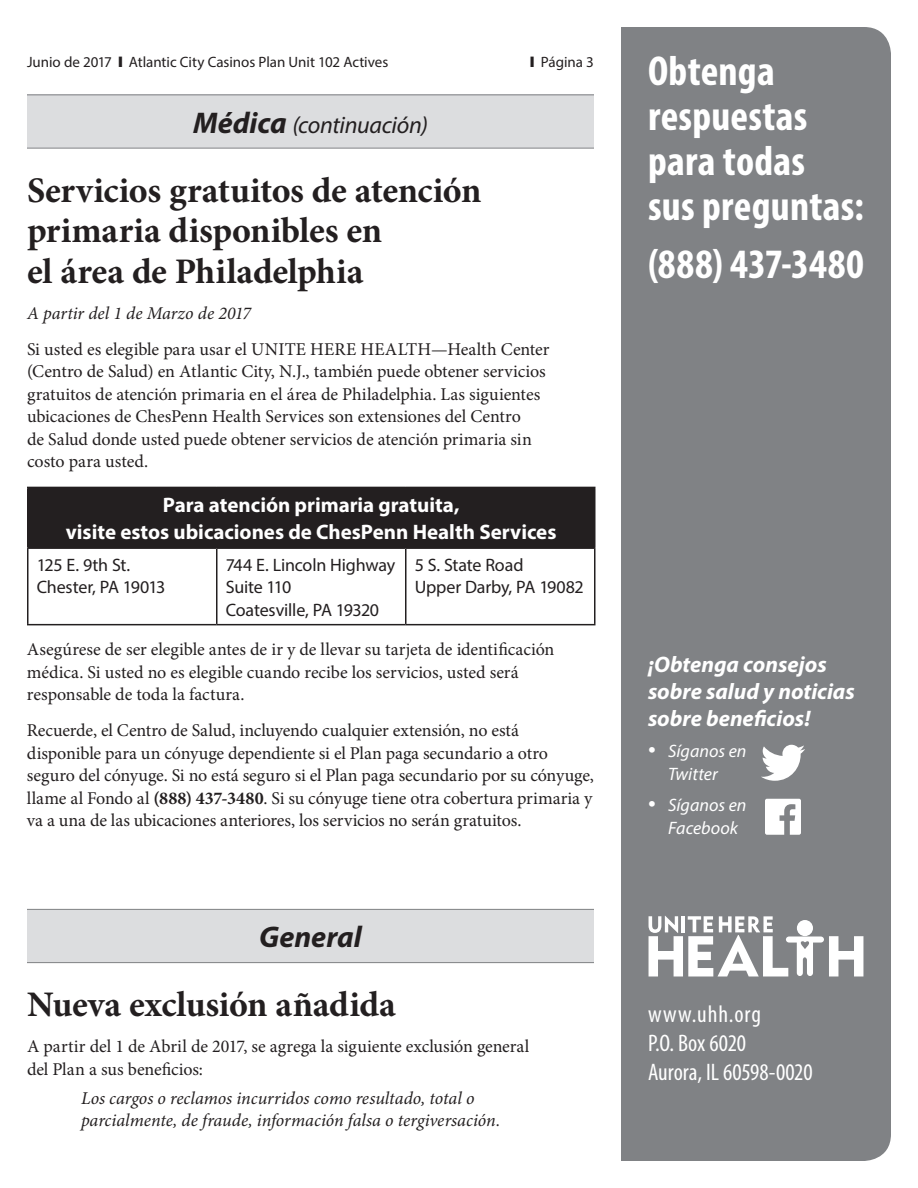
<style>
.page{position:relative;width:918px;height:1188px;background:#fff}
.page>*{position:absolute;margin:0;border:0;box-sizing:border-box;transform-origin:0 0}
.t1{font:700 condensed 42px/45px "Myriad Pro";letter-spacing:.005em;color:#fff}
.t2{font:700 36px/40.5px "Minion Pro";letter-spacing:-.01em;color:#231f20}
.t3{font:italic 700 30px "Myriad Pro";color:#231f20}
.t4{font:condensed 24px/29.2px "Myriad Pro";color:#fff}
.t5{font:italic 24px "Myriad Pro";letter-spacing:-.01em;color:#231f20}
.t6{font:italic 700 22.5px/27px "Myriad Pro";color:#fff}
.t7{font:700 21px/27px "Myriad Pro";letter-spacing:-.005em;color:#fff;text-align:center}
.t8{font:18px/22.5px "Minion Pro";letter-spacing:-.005em;color:#231f20}
.t9{font:italic 18px/22.5px "Minion Pro";letter-spacing:-.005em;color:#231f20}
.t10{font:18px/22.5px "Myriad Pro";letter-spacing:-.01em;color:#231f20}
.t11{font:italic 18px/22.5px "Myriad Pro";color:#fff;text-align:center}
.t12{font:15px "Myriad Pro";letter-spacing:-.005em;color:#231f20}
.s1{font-weight:700;font-size:30px}
.s2{font-weight:700}
.s3{font-size:27px}
</style>
<div class="page">
<div style="left:621px;top:27px;width:270px;height:1134px;background:#808285"></div>
<svg style="left:649px;top:916px;width:214px;height:60px"></svg>
<svg style="left:761px;top:745px;width:44px;height:36px"></svg>
<svg style="left:765px;top:799px;width:36px;height:36px"></svg>
<div style="left:27px;top:94px;width:567px;height:54px;background:#dcdddf"></div>
<hr style="left:27px;top:94px;width:567px;height:1px;background:#808285">
<hr style="left:27px;top:148px;width:567px;height:1px;background:#808285">
<div style="left:28px;top:487px;width:567px;height:61px;background:#231f20"></div>
<hr style="left:27px;top:487px;width:190px;height:1px;background:#231f20">
<hr style="left:27px;top:488px;width:1px;height:59px;background:#231f20">
<hr style="left:406px;top:487px;width:190px;height:1px;background:#231f20">
<hr style="left:594px;top:488px;width:2px;height:59px;background:#231f20">
<hr style="left:27px;top:547px;width:190px;height:2px;background:#231f20">
<hr style="left:27px;top:549px;width:1px;height:75px;background:#231f20">
<hr style="left:217px;top:547px;width:189px;height:2px;background:#231f20">
<hr style="left:216px;top:549px;width:2px;height:75px;background:#231f20">
<hr style="left:406px;top:547px;width:190px;height:2px;background:#231f20">
<hr style="left:405px;top:549px;width:1px;height:75px;background:#231f20">
<hr style="left:594px;top:549px;width:2px;height:75px;background:#231f20">
<hr style="left:27px;top:624px;width:190px;height:1px;background:#231f20">
<hr style="left:217px;top:624px;width:189px;height:1px;background:#231f20">
<hr style="left:406px;top:624px;width:190px;height:1px;background:#231f20">
<div style="left:27px;top:909px;width:567px;height:54px;background:#dcdddf"></div>
<hr style="left:27px;top:909px;width:567px;height:1px;background:#808285">
<hr style="left:27px;top:962px;width:567px;height:1px;background:#808285">
<p class="t12" style="left:27px;top:53px;width:363px">Junio de 2017 ❙ Atlantic City Casinos Plan Unit 102 Actives</p>
<p class="t12" style="left:530px;top:53px;width:65px">❙ Página 3</p>
<h1 class="t1" style="left:648px;top:47px;width:217px">Obtenga respuestas para todas<br>sus preguntas:</h1>
<h1 class="t1" style="left:648px;top:241px;width:217px">(888) 437-3480</h1>
<h3 class="t5" style="left:193px;top:110px;width:236px"><span class="s1">Médica</span> (continuación)</h3>
<h2 class="t2" style="left:27px;top:169px;width:456px">Servicios gratuitos de atención primaria disponibles en<br>el área de Philadelphia</h2>
<p class="t9" style="left:27px;top:302px;width:226px">A partir del 1 de Marzo de 2017</p>
<p class="t8" style="left:27px;top:338px;width:524px">Si usted es elegible para usar el UNITE HERE HEALTH—Health Center (Centro de Salud) en Atlantic City, N.J., también puede obtener servicios gratuitos de atención primaria en el área de Philadelphia. Las siguientes ubicaciones de ChesPenn Health Services son extensiones del Centro<br>de Salud donde usted puede obtener servicios de atención primaria sin costo para usted.</p>
<p class="t7" style="left:66px;top:491px;width:492px">Para atención primaria gratuita,<br>visite estos ubicaciones de ChesPenn Health Services</p>
<p class="t10" style="left:37px;top:553px;width:130px">125 E. 9th St.<br>Chester, PA 19013</p>
<p class="t10" style="left:226px;top:553px;width:171px">744 E. Lincoln Highway<br>Suite 110<br>Coatesville, PA 19320</p>
<p class="t10" style="left:415px;top:553px;width:171px">5 S. State Road<br>Upper Darby, PA 19082</p>
<p class="t8" style="left:27px;top:639px;width:529px">Asegúrese de ser elegible antes de ir y de llevar su tarjeta de identificación médica. Si usted no es elegible cuando recibe los servicios, usted será responsable de toda la factura.</p>
<p class="t8" style="left:27px;top:720px;width:569px">Recuerde, el Centro de Salud, incluyendo cualquier extensión, no está disponible para un cónyuge dependiente si el Plan paga secundario a otro seguro del cónyuge. Si no está seguro si el Plan paga secundario por su cónyuge, llame al Fondo al <span class="s2">(888) 437-3480</span>. Si su cónyuge tiene otra cobertura primaria y va a una de las ubicaciones anteriores, los servicios no serán gratuitos.</p>
<p class="t6" style="left:648px;top:650px;width:208px">¡Obtenga consejos sobre salud y noticias sobre beneficios!</p>
<p class="t11" style="left:648px;top:740px;width:100px"><span class="s3">•</span> Síganos en<br>Twitter</p>
<p class="t11" style="left:668px;top:794px;width:80px;text-align:left;text-indent:-20px"><span class="s3">•</span> Síganos en<br>Facebook</p>
<h3 class="t3" style="left:259px;top:918px;width:104px">General</h3>
<h2 class="t2" style="left:27px;top:984px;width:371px">Nueva exclusión añadida</h2>
<p class="t8" style="left:27px;top:1035px;width:504px">A partir del 1 de Abril de 2017, se agrega la siguiente exclusión general del Plan a sus beneficios:</p>
<p class="t9" style="left:81px;top:1087px;width:421px">Los cargos o reclamos incurridos como resultado, total o parcialmente, de fraude, información falsa o tergiversación.</p>
<h3 class="t4" style="left:648px;top:999px;width:166px">www.uhh.org<br>P.O. Box 6020<br>Aurora, IL 60598-0020</h3>
</div>
